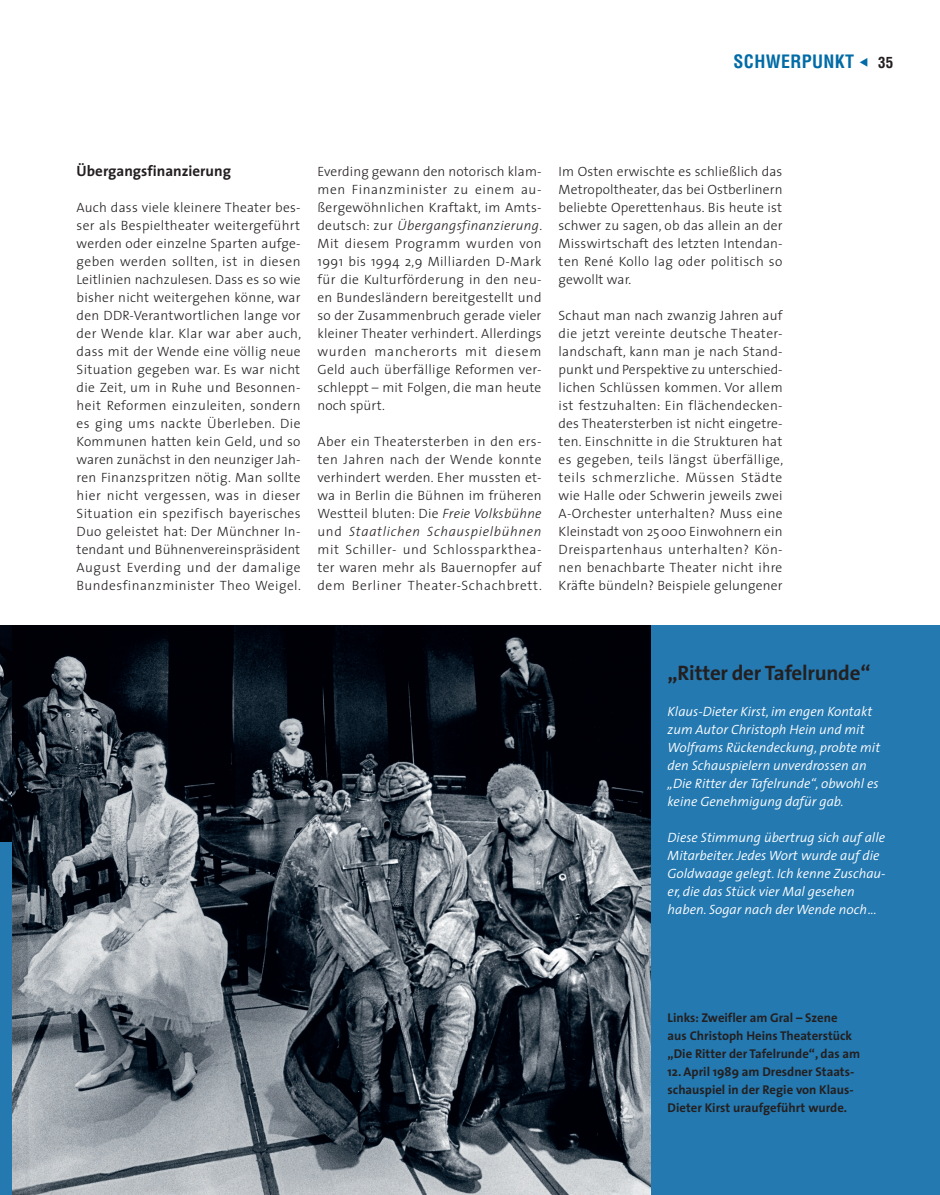
<style>
.page{position:relative;width:940px;height:1195px;background:#fff}
.page>*{position:absolute;margin:0;border:0;box-sizing:border-box;transform-origin:0 0}
.t1{font:700 21px "The Sans";letter-spacing:-.01em;color:#231f20}
.t2{font:700 condensed 18px "Helvetica LT Std";letter-spacing:.02em;color:#006ba6}
.t3{font:700 15px "The Sans";color:#231f20}
.t4{font:700 condensed 15px "Helvetica LT Std";color:#231f20}
.t5{font:300 13.5px/18px "The Sans";letter-spacing:.025em;color:#231f20;text-align:justify}
.t6{font:italic 300 13.5px/18px "The Sans";color:#fff}
.t7{font:700 12.75px/18px "The Sans";color:#231f20}
.s1{font-style:italic}
</style>
<div class="page">
<div style="left:0;top:626px;width:940px;height:569px;background:#2479b1"></div>
<img style="left:0;top:626px;width:13px;height:216px">
<img style="left:13px;top:626px;width:638px;height:569px">
<h2 class="t2" style="left:733px;top:50px;width:136px">SCHWERPUNKT ▼</h2>
<p class="t4" style="left:878px;top:53px;width:16px">35</p>
<p class="t3" style="left:77px;top:158px;width:156px">Übergangsfinanzierung</p>
<p class="t5" style="left:77px;top:198px;width:226px">Auch dass viele kleinere Theater bes&shy;ser als Bespieltheater weitergeführt werden oder einzelne Sparten aufge&shy;geben werden sollten, ist in diesen Leitlinien nachzulesen. Dass es so wie bisher nicht weitergehen könne, war den DDR-Verantwortlichen lange vor der Wende klar. Klar war aber auch, dass mit der Wende eine völlig neue Situation gegeben war. Es war nicht die Zeit, um in Ruhe und Besonnen&shy;heit Reformen einzuleiten, sondern es ging ums nackte Überleben. Die Kommunen hatten kein Geld, und so waren zunächst in den neunziger Jah&shy;ren Finanzspritzen nötig. Man sollte hier nicht vergessen, was in dieser Situation ein spezifisch bayerisches Duo geleistet hat: Der Münchner In&shy;tendant und Bühnenvereinspräsident August Everding und der damalige Bundesfinanzminister Theo Weigel.</p>
<p class="t5" style="left:317px;top:162px;width:226px">Everding gewann den notorisch klam&shy;men Finanzminister zu einem au&shy;ßergewöhnlichen Kraftakt, im Amts&shy;deutsch: zur <span class="s1">Übergangsfinanzierung</span>.<br>Mit diesem Programm wurden von 1991 bis 1994 2,9 Milliarden D-Mark für die Kulturförderung in den neu&shy;en Bundesländern bereitgestellt und so der Zusammenbruch gerade vieler kleiner Theater verhindert. Allerdings wurden mancherorts mit diesem Geld auch überfällige Reformen ver&shy;schleppt – mit Folgen, die man heute noch spürt.</p>
<p class="t5" style="left:317px;top:432px;width:226px">Aber ein Theatersterben in den ers&shy;ten Jahren nach der Wende konnte verhindert werden. Eher mussten et&shy;wa in Berlin die Bühnen im früheren Westteil bluten: Die <span class="s1">Freie Volksbühne </span>und <span class="s1">Staatlichen Schauspielbühnen </span>mit Schiller- und Schlossparkthea&shy;ter waren mehr als Bauernopfer auf dem Berliner Theater-Schachbrett.</p>
<p class="t5" style="left:558px;top:162px;width:225px">Im Osten erwischte es schließlich das Metropoltheater, das bei Ostberlinern beliebte Operettenhaus. Bis heute ist schwer zu sagen, ob das allein an der Misswirtschaft des letzten Intendan&shy;ten René Kollo lag oder politisch so gewollt war.</p>
<p class="t5" style="left:558px;top:306px;width:226px">Schaut man nach zwanzig Jahren auf die jetzt vereinte deutsche Theater&shy;landschaft, kann man je nach Stand&shy;punkt und Perspektive zu unterschied&shy;lichen Schlüssen kommen. Vor allem ist festzuhalten: Ein flächendecken&shy;des Theatersterben ist nicht eingetre&shy;ten. Einschnitte in die Strukturen hat es gegeben, teils längst überfällige, teils schmerzliche. Müssen Städte wie Halle oder Schwerin jeweils zwei A-Orchester unterhalten? Muss eine Kleinstadt von 25000 Einwohnern ein Dreispartenhaus unterhalten? Kön&shy;nen benachbarte Theater nicht ihre Kräfte bündeln? Beispiele gelungener</p>
<h1 class="t1" style="left:667px;top:655px;width:204px">„Ritter der Tafelrunde“</h1>
<p class="t6" style="left:667px;top:702px;width:214px">Klaus-Dieter Kirst, im engen Kontakt zum Autor Christoph Hein und mit Wolframs Rückendeckung, probte mit den Schauspielern unverdrossen an „Die Ritter der Tafelrunde“, obwohl es keine Genehmigung dafür gab.</p>
<p class="t6" style="left:667px;top:828px;width:219px">Diese Stimmung übertrug sich auf alle Mitarbeiter. Jedes Wort wurde auf die Goldwaage gelegt. Ich kenne Zuschau&shy;er, die das Stück vier Mal gesehen haben. Sogar nach der Wende noch ...</p>
<p class="t7" style="left:667px;top:1008px;width:194px">Links: Zweifler am Gral – Szene<br>aus Christoph Heins Theaterstück „Die Ritter der Tafelrunde“, das am</p>
<p class="t7" style="left:667px;top:1062px;width:188px;text-align:justify">12. April 1989 am Dresdner Staats&shy;schauspiel in der Regie von Klaus-Dieter Kirst uraufgeführt wurde.</p>
</div>
